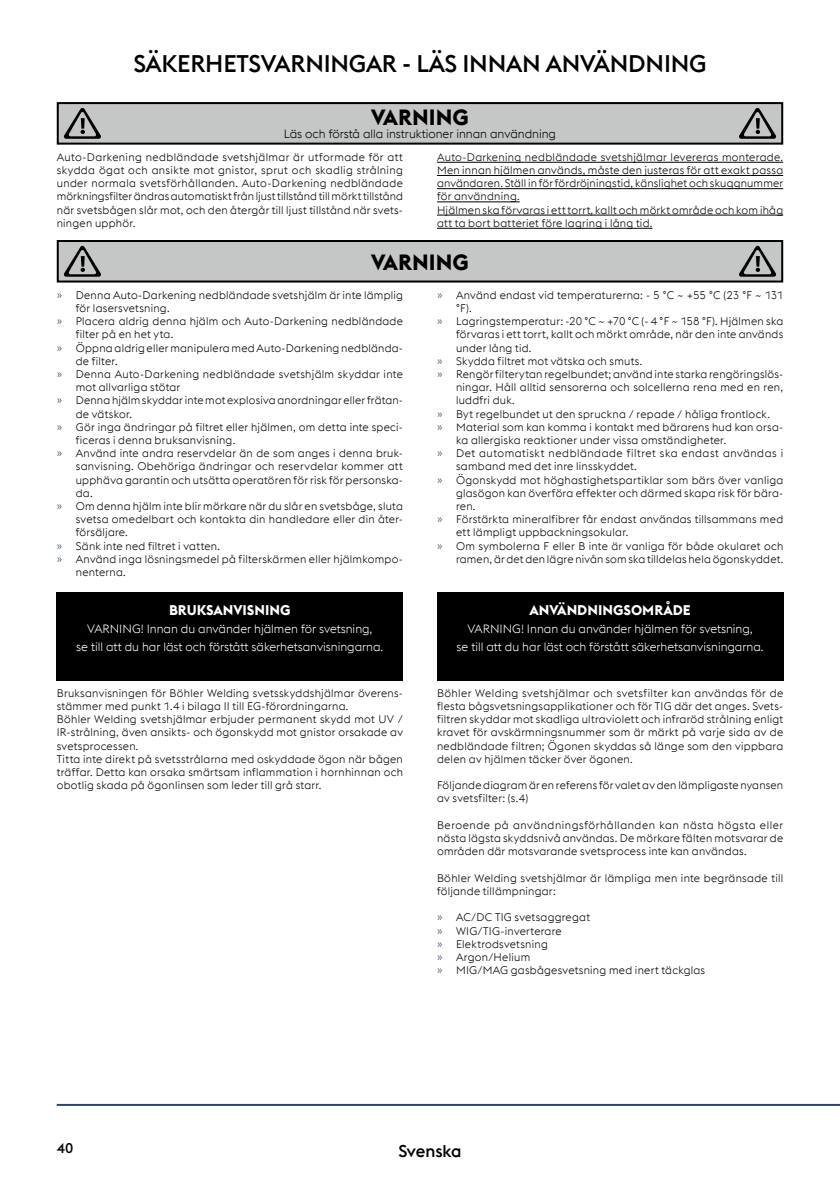
<style>
.page{position:relative;width:840px;height:1191px;background:#fff}
.page>*{position:absolute;margin:0;border:0;box-sizing:border-box;transform-origin:0 0}
.t1{font:500 24px "voestalpine";letter-spacing:-.01em;color:#000}
.t2{font:700 22px "voestalpine";color:#000}
.t3{font:500 17px "voestalpine";letter-spacing:-.01em;color:#000}
.t4{font:700 14px "voestalpine";color:#fff}
.t5{font:500 14px "voestalpine";color:#000}
.t6{font:300 12px/18px "voestalpine";color:#fff;text-align:center}
.t7{font:300 12px "voestalpine";color:#000}
.t8{font:300 11px/13.2px "voestalpine";letter-spacing:.025em;color:#000}
.t9{font:300 11px "voestalpine";letter-spacing:.05em;color:#000}
.s1{color:#304467}
</style>
<div class="page">
<hr style="left:57px;top:1104px;width:782px;height:2px;background:#304467">
<div style="left:58px;top:103px;width:723px;height:41px;background:#c5c6c6"></div>
<div style="left:57px;top:102px;width:725px;height:43px;border:2px solid #000"></div>
<div style="left:58px;top:241px;width:723px;height:40px;background:#c5c6c6"></div>
<div style="left:57px;top:240px;width:725px;height:42px;border:2px solid #000"></div>
<svg style="left:63px;top:108px;width:38px;height:31px"></svg>
<svg style="left:81px;top:118px;width:4px;height:11px"></svg>
<svg style="left:63px;top:245px;width:38px;height:32px"></svg>
<svg style="left:81px;top:256px;width:4px;height:10px"></svg>
<svg style="left:739px;top:108px;width:37px;height:31px"></svg>
<svg style="left:755px;top:118px;width:4px;height:11px"></svg>
<svg style="left:739px;top:245px;width:37px;height:32px"></svg>
<svg style="left:755px;top:256px;width:4px;height:10px"></svg>
<div style="left:57px;top:592px;width:346px;height:88px;background:#000"></div>
<div style="left:437px;top:592px;width:345px;height:88px;background:#000"></div>
<hr style="left:437px;top:162px;width:345px;height:1px;background:#000">
<hr style="left:437px;top:175px;width:345px;height:1px;background:#000">
<hr style="left:437px;top:188px;width:345px;height:1px;background:#000">
<hr style="left:437px;top:201px;width:82px;height:1px;background:#000">
<hr style="left:437px;top:215px;width:345px;height:1px;background:#000">
<hr style="left:437px;top:228px;width:215px;height:1px;background:#000">
<h1 class="t1" style="left:133px;top:49px;width:574px">SÄKERHETSVARNINGAR - LÄS INNAN ANVÄNDNING</h1>
<h2 class="t2" style="left:371px;top:103px;width:99px">VARNING</h2>
<p class="t7" style="left:284px;top:127px;width:273px">Läs och förstå alla instruktioner innan användning</p>
<p class="t8" style="left:57px;top:150px;width:347px;text-align:justify">Auto-Darkening nedbländade svetshjälmar är utformade för att skydda ögat och ansikte mot gnistor, sprut och skadlig strålning under normala svetsförhållanden. Auto-Darkening nedbländade mörkningsfilter ändras automatiskt från ljust tillstånd till mörkt tillstånd när svetsbågen slår mot, och den återgår till ljust tillstånd när svets&shy;ningen upphör.</p>
<p class="t8" style="left:437px;top:150px;width:347px">Auto-Darkening nedbländade svetshjälmar levereras monterade.<br>Men innan hjälmen används, måste den justeras för att exakt passa användaren. Ställ in för fördröjningstid, känslighet och skuggnummer för användning.<br>Hjälmen ska förvaras i ett torrt, kallt och mörkt område och kom ihåg att ta bort batteriet före lagring i lång tid.</p>
<h2 class="t2" style="left:371px;top:248px;width:99px">VARNING</h2>
<p class="t8" style="left:57px;top:288px;width:347px"><span class="s1">ʷ</span> Denna Auto-Darkening nedbländade svetshjälm är inte lämplig</p>
<p class="t8" style="left:76px;top:301px;width:95px">för lasersvetsning.</p>
<p class="t8" style="left:57px;top:315px;width:347px"><span class="s1">ʷ</span> Placera aldrig denna hjälm och Auto-Darkening nedbländade</p>
<p class="t8" style="left:76px;top:328px;width:99px">filter på en het yta.</p>
<p class="t8" style="left:57px;top:341px;width:347px"><span class="s1">ʷ</span> Öppna aldrig eller manipulera med Auto-Darkening nedblända-</p>
<p class="t8" style="left:76px;top:354px;width:43px">de filter.</p>
<p class="t8" style="left:57px;top:367px;width:347px"><span class="s1">ʷ</span> Denna Auto-Darkening nedbländade svetshjälm skyddar inte</p>
<p class="t8" style="left:76px;top:381px;width:106px">mot allvarliga stötar</p>
<p class="t8" style="left:57px;top:394px;width:347px"><span class="s1">ʷ</span> Denna hjälm skyddar inte mot explosiva anordningar eller frätan-</p>
<p class="t8" style="left:76px;top:407px;width:58px">de vätskor.</p>
<p class="t8" style="left:57px;top:420px;width:347px"><span class="s1">ʷ</span> Gör inga ändringar på filtret eller hjälmen, om detta inte speci-</p>
<p class="t8" style="left:76px;top:433px;width:161px">ficeras i denna bruksanvisning.</p>
<p class="t8" style="left:57px;top:447px;width:347px"><span class="s1">ʷ</span> Använd inte andra reservdelar än de som anges i denna bruk-</p>
<p class="t8" style="left:76px;top:460px;width:328px">sanvisning. Obehöriga ändringar och reservdelar kommer att</p>
<p class="t8" style="left:76px;top:473px;width:328px">upphäva garantin och utsätta operatören för risk för personska-</p>
<p class="t8" style="left:76px;top:486px;width:18px">da.</p>
<p class="t8" style="left:57px;top:499px;width:347px"><span class="s1">ʷ</span> Om denna hjälm inte blir mörkare när du slår en svetsbåge, sluta</p>
<p class="t8" style="left:76px;top:513px;width:328px">svetsa omedelbart och kontakta din handledare eller din åter-</p>
<p class="t8" style="left:76px;top:526px;width:54px">försäljare.</p>
<p class="t8" style="left:57px;top:539px;width:165px"><span class="s1">ʷ</span> Sänk inte ned filtret i vatten.</p>
<p class="t8" style="left:57px;top:552px;width:347px"><span class="s1">ʷ</span> Använd inga lösningsmedel på filterskärmen eller hjälmkompo-</p>
<p class="t8" style="left:76px;top:565px;width:51px">nenterna.</p>
<p class="t8" style="left:437px;top:288px;width:347px"><span class="s1">ʷ</span> Använd endast vid temperaturerna: - 5 °C ~ +55 °C (23 °F ~ 131</p>
<p class="t8" style="left:456px;top:301px;width:17px">°F).</p>
<p class="t8" style="left:437px;top:315px;width:347px"><span class="s1">ʷ</span> Lagringstemperatur: -20 °C ~ +70 °C (- 4 °F ~ 158 °F). Hjälmen ska</p>
<p class="t8" style="left:456px;top:328px;width:328px">förvaras i ett torrt, kallt och mörkt område, när den inte används</p>
<p class="t8" style="left:456px;top:341px;width:77px">under lång tid.</p>
<p class="t8" style="left:437px;top:354px;width:207px"><span class="s1">ʷ</span> Skydda filtret mot vätska och smuts.</p>
<p class="t8" style="left:437px;top:367px;width:347px"><span class="s1">ʷ</span> Rengör filterytan regelbundet; använd inte starka rengöringslös-</p>
<p class="t8" style="left:456px;top:381px;width:328px">ningar. Håll alltid sensorerna och solcellerna rena med en ren,</p>
<p class="t8" style="left:456px;top:394px;width:60px">luddfri duk.</p>
<p class="t8" style="left:437px;top:407px;width:334px"><span class="s1">ʷ</span> Byt regelbundet ut den spruckna / repade / håliga frontlock.</p>
<p class="t8" style="left:437px;top:420px;width:347px"><span class="s1">ʷ</span> Material som kan komma i kontakt med bärarens hud kan orsa-</p>
<p class="t8" style="left:456px;top:433px;width:271px">ka allergiska reaktioner under vissa omständigheter.</p>
<p class="t9" style="left:437px;top:447px;width:347px"><span class="s1">ʷ</span> Det automatiskt nedbländade filtret ska endast användas i</p>
<p class="t8" style="left:456px;top:460px;width:182px">samband med det inre linsskyddet.</p>
<p class="t8" style="left:437px;top:473px;width:347px"><span class="s1">ʷ</span> Ögonskydd mot höghastighetspartiklar som bärs över vanliga</p>
<p class="t8" style="left:456px;top:486px;width:328px">glasögon kan överföra effekter och därmed skapa risk för bära-</p>
<p class="t8" style="left:456px;top:499px;width:21px">ren.</p>
<p class="t8" style="left:437px;top:513px;width:347px"><span class="s1">ʷ</span> Förstärkta mineralfibrer får endast användas tillsammans med</p>
<p class="t8" style="left:456px;top:526px;width:174px">ett lämpligt uppbackningsokular.</p>
<p class="t8" style="left:437px;top:539px;width:347px"><span class="s1">ʷ</span> Om symbolerna F eller B inte är vanliga för både okularet och</p>
<p class="t8" style="left:456px;top:552px;width:328px">ramen, är det den lägre nivån som ska tilldelas hela ögonskyddet.</p>
<p class="t4" style="left:169px;top:601px;width:123px">BRUKSANVISNING</p>
<p class="t6" style="left:76px;top:620px;width:308px">VARNING! Innan du använder hjälmen för svetsning,<br>se till att du har läst och förstått säkerhetsanvisningarna.</p>
<p class="t4" style="left:529px;top:601px;width:163px">ANVÄNDNINGSOMRÅDE</p>
<p class="t6" style="left:456px;top:620px;width:308px">VARNING! Innan du använder hjälmen för svetsning,<br>se till att du har läst och förstått säkerhetsanvisningarna.</p>
<p class="t8" style="left:57px;top:686px;width:347px">Bruksanvisningen för Böhler Welding svetsskyddshjälmar överens&shy;stämmer med punkt 1.4 i bilaga II till EG-förordningarna.<br>Böhler Welding svetshjälmar erbjuder permanent skydd mot UV / IR-strålning, även ansikts- och ögonskydd mot gnistor orsakade av svetsprocessen.<br>Titta inte direkt på svetsstrålarna med oskyddade ögon när bågen träffar. Detta kan orsaka smärtsam inflammation i hornhinnan och obotlig skada på ögonlinsen som leder till grå starr.</p>
<p class="t8" style="left:437px;top:686px;width:347px;text-align:justify">Böhler Welding svetshjälmar och svetsfilter kan användas för de flesta bågsvetsningsapplikationer och för TIG där det anges. Svets&shy;filtren skyddar mot skadliga ultraviolett och infraröd strålning enligt kravet för avskärmningsnummer som är märkt på varje sida av de nedbländade filtren; Ögonen skyddas så länge som den vippbara delen av hjälmen täcker över ögonen.</p>
<p class="t8" style="left:437px;top:779px;width:347px">Följande diagram är en referens för valet av den lämpligaste nyansen av svetsfilter: (s.4)</p>
<p class="t8" style="left:437px;top:818px;width:347px;text-align:justify">Beroende på användningsförhållanden kan nästa högsta eller nästa lägsta skyddsnivå användas. De mörkare fälten motsvarar de områden där motsvarande svetsprocess inte kan användas.</p>
<p class="t8" style="left:437px;top:871px;width:347px">Böhler Welding svetshjälmar är lämpliga men inte begränsade till följande tillämpningar:</p>
<p class="t8" style="left:437px;top:911px;width:269px"><span class="s1">ʷ</span> AC/DC TIG svetsaggregat<br><span class="s1">ʷ</span> WIG/TIG-inverterare<br><span class="s1">ʷ</span> Elektrodsvetsning<br><span class="s1">ʷ</span> Argon/Helium<br><span class="s1">ʷ</span> MIG/MAG gasbågesvetsning med inert täckglas</p>
<p class="t5" style="left:57px;top:1140px;width:18px">40</p>
<h3 class="t3" style="left:398px;top:1140px;width:64px">Svenska</h3>
</div>
